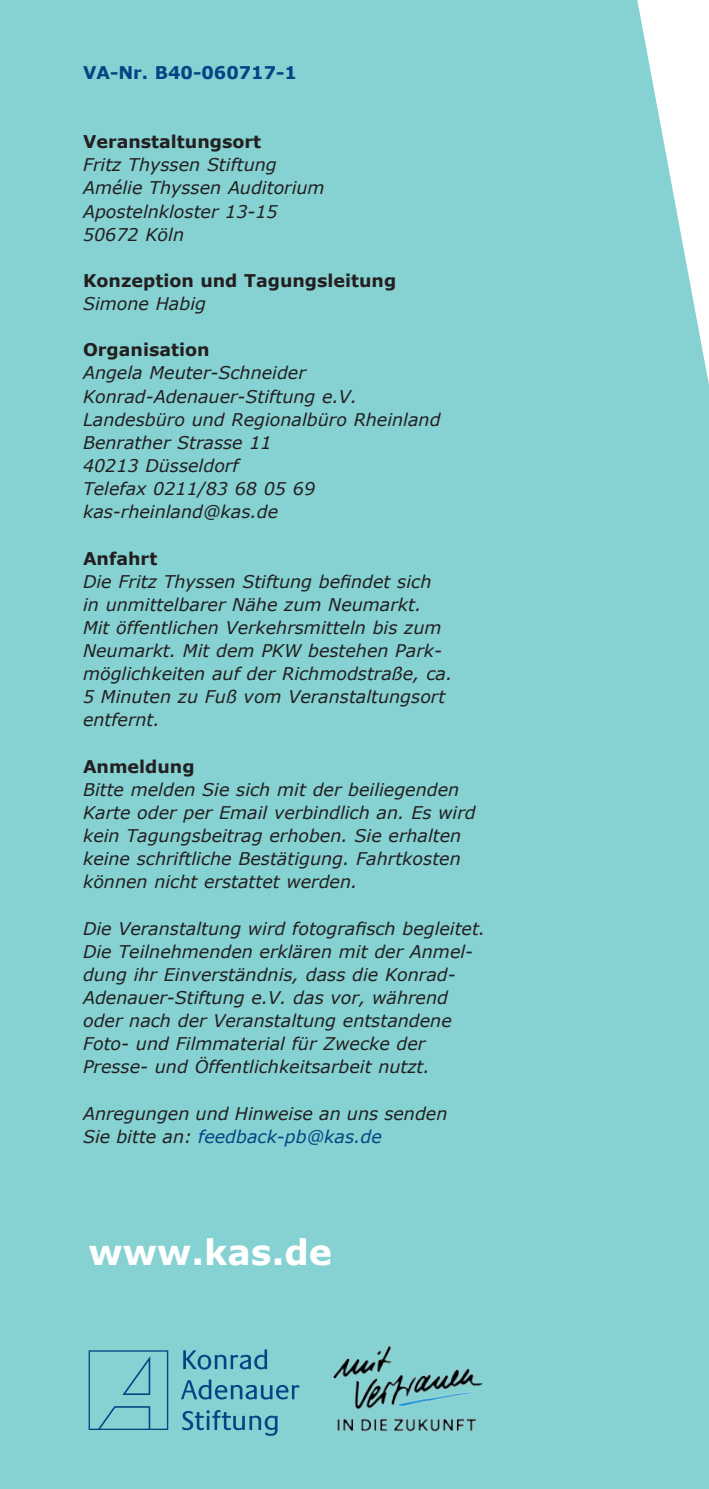
<style>
.page{position:relative;width:709px;height:1489px;background:#fff}
.page>*{position:absolute;margin:0;border:0;box-sizing:border-box;transform-origin:0 0}
.t1{font:700 35px "Verdana";color:#fff}
.t2{font:italic 17.5px/23px "Verdana";color:#231f20}
.t3{font:700 17.5px "Verdana";color:#231f20}
.t4{font:700 17.5px "Verdana";color:#004684}
.s1{color:#004684}
</style>
<div class="page">
<div style="left:0;top:0;width:709px;height:1488px;background:#86d1d1"></div>
<svg style="left:637px;top:0;width:72px;height:384px"></svg>
<svg style="left:89px;top:1350px;width:79px;height:79px"></svg>
<svg style="left:183px;top:1349px;width:84px;height:20px"></svg>
<svg style="left:181px;top:1379px;width:118px;height:20px"></svg>
<svg style="left:182px;top:1410px;width:95px;height:25px"></svg>
<img style="left:333px;top:1346px;width:150px;height:86px">
<p class="t4" style="left:83px;top:61px;width:215px">VA-Nr. B40-060717-1</p>
<p class="t3" style="left:83px;top:131px;width:180px">Veranstaltungsort</p>
<p class="t2" style="left:83px;top:153px;width:243px">Fritz Thyssen Stiftung<br>Amélie Thyssen Auditorium<br>Apostelnkloster 13-15<br>50672 Köln</p>
<p class="t3" style="left:83px;top:269px;width:315px">Konzeption und Tagungsleitung</p>
<p class="t2" style="left:83px;top:291px;width:124px">Simone Habig</p>
<p class="t3" style="left:83px;top:339px;width:128px">Organisation</p>
<p class="t2" style="left:83px;top:361px;width:359px">Angela Meuter-Schneider<br>Konrad-Adenauer-Stiftung e.V.<br>Landesbüro und Regionalbüro Rheinland<br>Benrather Strasse 11<br>40213 Düsseldorf<br>Telefax 0211/83 68 05 69 kas-rheinland@kas.de</p>
<p class="t3" style="left:83px;top:547px;width:76px">Anfahrt</p>
<p class="t2" style="left:83px;top:569px;width:371px">Die Fritz Thyssen Stiftung befindet sich<br>in unmittelbarer Nähe zum Neumarkt.<br>Mit öffentlichen Verkehrsmitteln bis zum Neumarkt. Mit dem PKW bestehen Park&shy;möglichkeiten auf der Richmodstraße, ca.<br>5 Minuten zu Fuß vom Veranstaltungsort entfernt.</p>
<p class="t3" style="left:83px;top:755px;width:113px">Anmeldung</p>
<p class="t2" style="left:83px;top:777px;width:394px">Bitte melden Sie sich mit der beiliegenden Karte oder per Email verbindlich an. Es wird kein Tagungsbeitrag erhoben. Sie erhalten keine schriftliche Bestätigung. Fahrtkosten können nicht erstattet werden.</p>
<p class="t2" style="left:83px;top:916px;width:404px">Die Veranstaltung wird fotografisch begleitet.<br>Die Teilnehmenden erklären mit der Anmel&shy;dung ihr Einverständnis, dass die Konrad-Adenauer-Stiftung e.V. das vor, während oder nach der Veranstaltung entstandene Foto- und Filmmaterial für Zwecke der Presse- und Öffentlichkeitsarbeit nutzt.</p>
<p class="t2" style="left:83px;top:1101px;width:366px">Anregungen und Hinweise an uns senden<br>Sie bitte an: <span class="s1">feedback-pb@kas.de</span></p>
<h1 class="t1" style="left:89px;top:1230px;width:245px">www.kas.de</h1>
</div>
